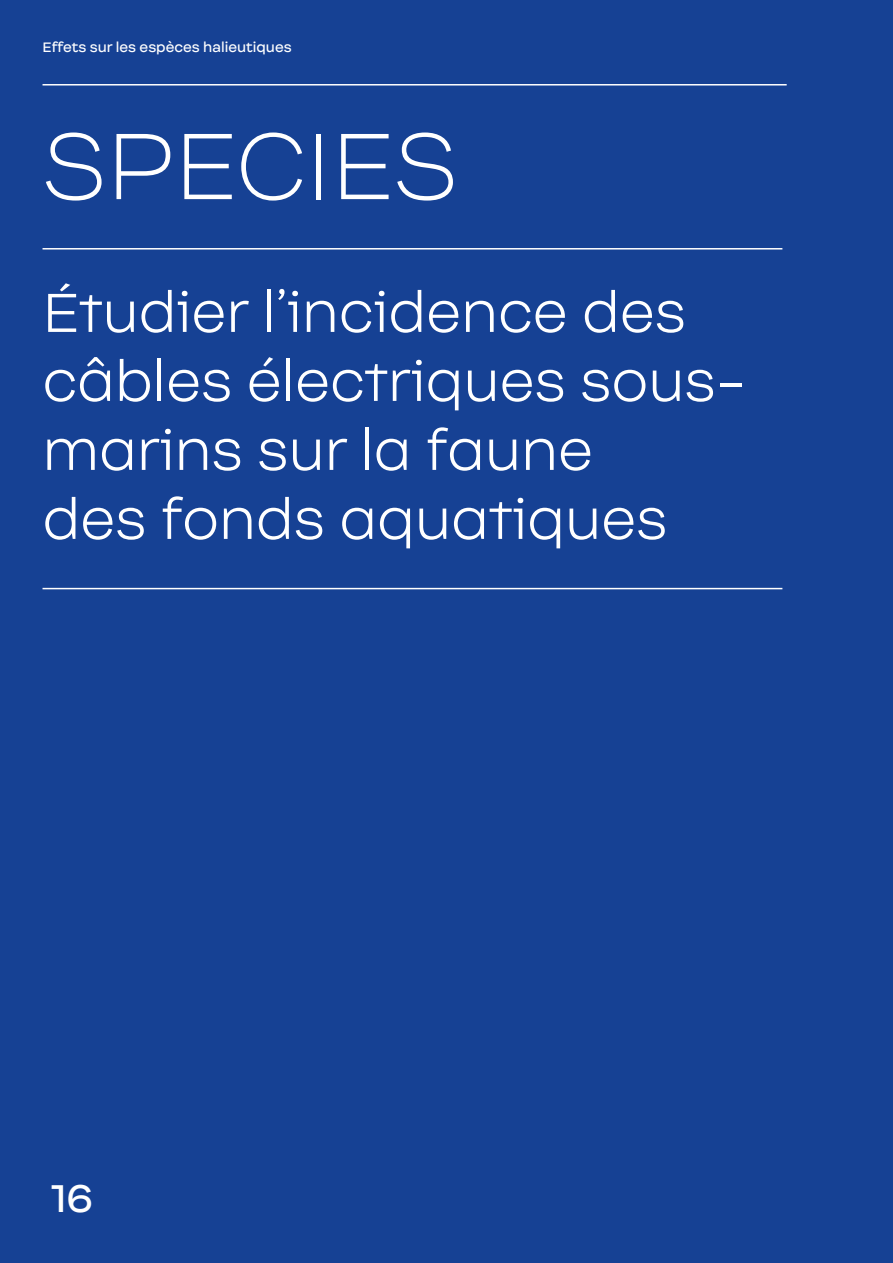
<style>
.page{position:relative;width:893px;height:1263px;background:#164194}
.page>*{position:absolute;margin:0;border:0;box-sizing:border-box;transform-origin:0 0}
.t1{font:100 90px "Internacional";color:#fff}
.t2{font:200 52.5px/69px "Internacional Alt";color:#fff}
.t3{font:37.05px "Internacional";color:#fff}
.t4{font:13.2px "Internacional";color:#fff}
</style>
<div class="page">
<hr style="left:43px;top:248px;width:739px;height:1px;background:#fff">
<hr style="left:43px;top:588px;width:739px;height:1px;background:#fff">
<hr style="left:43px;top:84px;width:744px;height:2px;background:#fff">
<p class="t4" style="left:43px;top:39px;width:251px">Effets sur les espèces halieutiques</p>
<h1 class="t1" style="left:43px;top:112px;width:417px">SPECIES</h1>
<p class="t2" style="left:43px;top:279px;width:704px">Étudier l’incidence des câbles électriques sous&shy;marins sur la faune<br>des fonds aquatiques</p>
<p class="t3" style="left:51px;top:1175px;width:44px">16</p>
</div>
